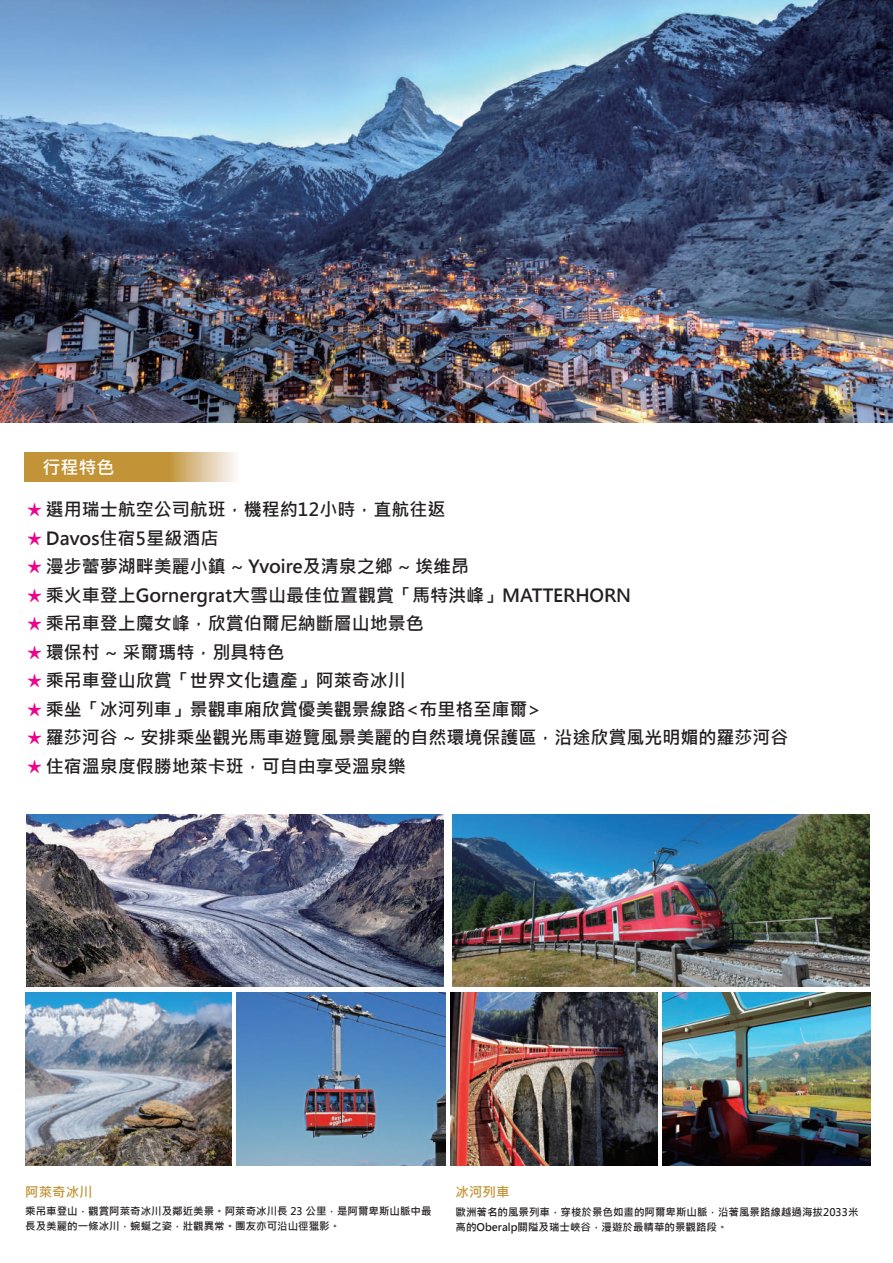
<style>
.page{position:relative;width:893px;height:1263px;background:#fff}
.page>*{position:absolute;margin:0;border:0;box-sizing:border-box;transform-origin:0 0}
.t1{font:700 18px "Microsoft Jheng Hei";color:#231f20}
.t2{font:700 18px "Microsoft Jheng Hei";color:#fff}
.t3{font:700 13.5px "Microsoft Jheng Hei";color:#c29437}
.t4{font:700 10.5px/15px "Microsoft Jheng Hei";color:#231f20}
.s1{color:#ed028c}
</style>
<div class="page">
<img style="left:0;top:0;width:893px;height:422px">
<svg style="left:24px;top:453px;width:212px;height:28px;background:#cba457"></svg>
<img style="left:452px;top:815px;width:417px;height:172px">
<img style="left:451px;top:993px;width:206px;height:172px">
<img style="left:662px;top:993px;width:209px;height:172px">
<img style="left:26px;top:815px;width:418px;height:172px">
<img style="left:25px;top:993px;width:207px;height:172px">
<img style="left:236px;top:993px;width:209px;height:172px">
<p class="t2" style="left:43px;top:456px;width:73px">行程特色</p>
<p class="t1" style="left:27px;top:498px;width:419px"><span class="s1">★</span> 選用瑞士航空公司航班，機程約12小時，直航往返</p>
<p class="t1" style="left:27px;top:527px;width:192px"><span class="s1">★</span> Davos住宿5星級酒店</p>
<p class="t1" style="left:27px;top:555px;width:443px"><span class="s1">★</span> 漫步蕾夢湖畔美麗小鎮 ~ Yvoire及清泉之鄉 ~ 埃维昂</p>
<p class="t1" style="left:27px;top:584px;width:605px"><span class="s1">★</span> 乘火車登上Gornergrat大雪山最佳位置觀賞「馬特洪峰」MATTERHORN</p>
<p class="t1" style="left:27px;top:612px;width:398px"><span class="s1">★</span> 乘吊車登上魔女峰，欣賞伯爾尼納斷層山地景色</p>
<p class="t1" style="left:27px;top:641px;width:258px"><span class="s1">★</span> 環保村 ~ 采爾瑪特，別具特色</p>
<p class="t1" style="left:27px;top:669px;width:380px"><span class="s1">★</span> 乘吊車登山欣賞「世界文化遺產」阿萊奇冰川</p>
<p class="t1" style="left:27px;top:698px;width:515px"><span class="s1">★</span> 乘坐「冰河列車」景觀車廂欣賞優美觀景線路&lt;布里格至庫爾&gt;</p>
<p class="t1" style="left:27px;top:726px;width:762px"><span class="s1">★</span> 羅莎河谷 ~ 安排乘坐觀光馬車遊覽風景美麗的自然環境保護區，沿途欣賞風光明媚的羅莎河谷</p>
<p class="t1" style="left:27px;top:755px;width:380px"><span class="s1">★</span> 住宿溫泉度假勝地萊卡班，可自由享受溫泉樂</p>
<p class="t3" style="left:25px;top:1183px;width:69px">阿萊奇冰川</p>
<p class="t4" style="left:25px;top:1204px;width:408px">乘吊車登山，觀賞阿萊奇冰川及鄰近美景。阿萊奇冰川長 23 公里，是阿爾卑斯山脈中最長及美麗的一條冰川，蜿蜒之姿，壯觀異常。團友亦可沿山徑獵影。</p>
<p class="t3" style="left:456px;top:1184px;width:55px">冰河列車</p>
<p class="t4" style="left:456px;top:1204px;width:405px">歐洲著名的風景列車，穿梭於景色如畫的阿爾卑斯山脈，沿著風景路線越過海拔2033米高的Oberalp關隘及瑞士峽谷，漫遊於最精華的景觀路段。</p>
</div>
